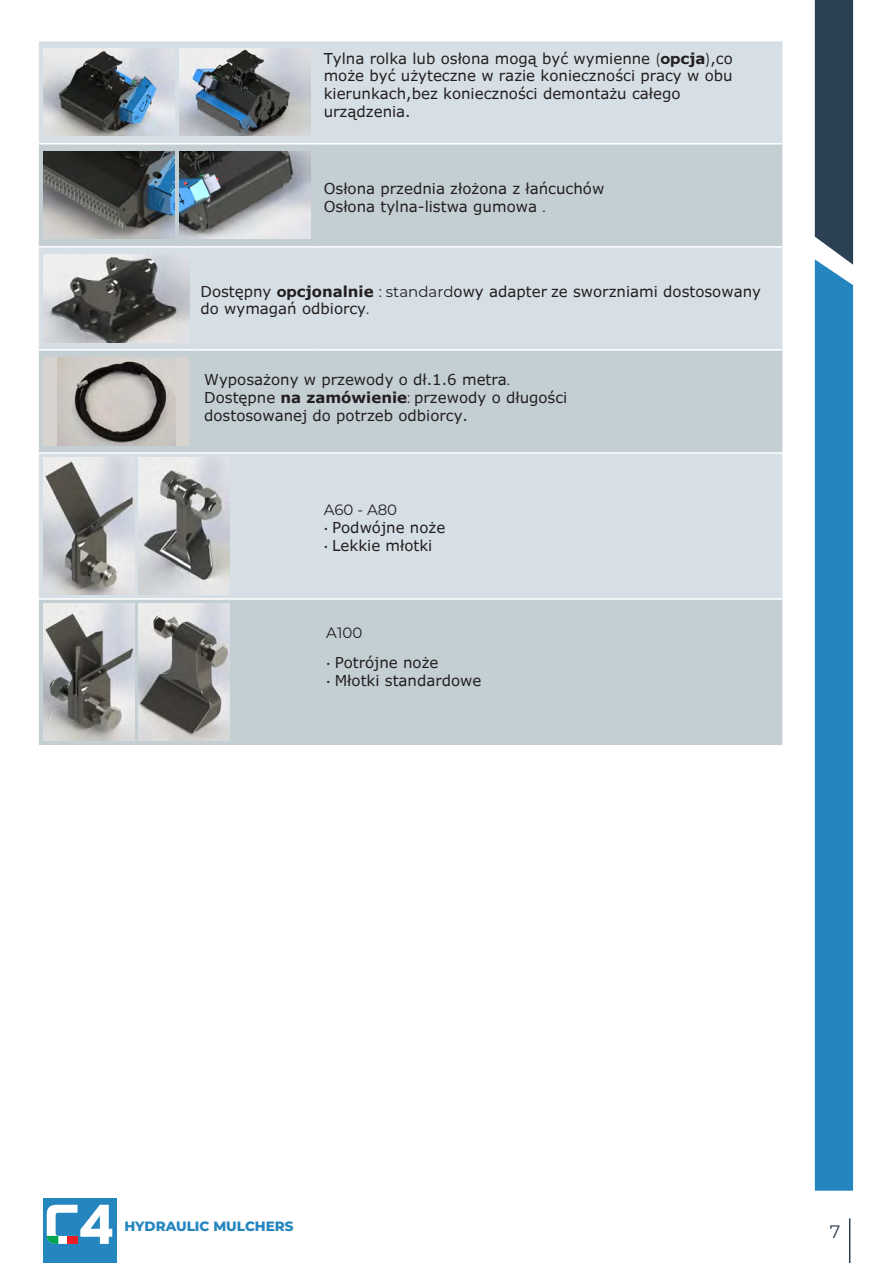
<style>
.page{position:relative;width:893px;height:1263px;background:#fff}
.page>*{position:absolute;margin:0;border:0;box-sizing:border-box;transform-origin:0 0}
.t1{font:18px "Montserrat";color:#2c4053}
.t2{font:15px/18px "Verdana Pro";color:#231f20}
.t3{font:15px "Montserrat";color:#231f20}
.t4{font:800 13.5px "Montserrat";color:#2586bf}
.s1{font-family:"Montserrat"}
.s2{font-family:"Montserrat";font-weight:700}
.s3{font-weight:700}
</style>
<div class="page">
<hr style="left:849px;top:1218px;width:1px;height:45px;background:#2c4053">
<div style="left:39px;top:41px;width:743px;height:102px;background:#d6dfe5"></div>
<div style="left:39px;top:145px;width:743px;height:600px;background:#c4cfd4"></div>
<svg style="left:39px;top:248px;width:743px;height:350px;background:#d0dadf"></svg>
<svg style="left:179px;top:144px;width:17px;height:1px"></svg>
<hr style="left:39px;top:246px;width:140px;height:2px;background:#fff">
<svg style="left:179px;top:246px;width:17px;height:2px"></svg>
<hr style="left:196px;top:246px;width:123px;height:2px;background:#fff">
<hr style="left:319px;top:246px;width:463px;height:2px;background:#fff">
<hr style="left:39px;top:349px;width:140px;height:2px;background:#fff">
<svg style="left:179px;top:349px;width:17px;height:2px"></svg>
<hr style="left:196px;top:349px;width:123px;height:2px;background:#fff">
<hr style="left:319px;top:349px;width:463px;height:2px;background:#fff">
<hr style="left:39px;top:452px;width:140px;height:2px;background:#fff">
<svg style="left:179px;top:452px;width:17px;height:2px"></svg>
<hr style="left:196px;top:452px;width:123px;height:2px;background:#fff">
<hr style="left:319px;top:452px;width:463px;height:2px;background:#fff">
<hr style="left:39px;top:598px;width:140px;height:2px;background:#fff">
<svg style="left:179px;top:598px;width:17px;height:2px"></svg>
<hr style="left:196px;top:598px;width:123px;height:2px;background:#fff">
<hr style="left:319px;top:598px;width:463px;height:2px;background:#fff">
<img style="left:44px;top:49px;width:131px;height:87px">
<img style="left:179px;top:49px;width:131px;height:87px">
<img style="left:44px;top:152px;width:131px;height:87px">
<img style="left:179px;top:152px;width:131px;height:87px">
<img style="left:44px;top:254px;width:145px;height:89px">
<div style="left:44px;top:357px;width:145px;height:89px;background:#d7d4cf"></div>
<img style="left:57px;top:357px;width:119px;height:89px">
<img style="left:44px;top:458px;width:91px;height:136px">
<img style="left:138px;top:458px;width:91px;height:136px">
<img style="left:44px;top:604px;width:91px;height:136px">
<img style="left:138px;top:604px;width:91px;height:136px">
<svg style="left:815px;top:0;width:38px;height:1191px;background:#2a79a9"></svg>
<div style="left:43px;top:1199px;width:74px;height:64px;background:#2586bf"></div>
<svg style="left:47px;top:1205px;width:65px;height:39px"></svg>
<p class="t2" style="left:324px;top:49px;width:411px">Tylna rolka lub osłona mogą być wymienne <span class="s1">(</span><span class="s2">op</span><span class="s3">cja</span><span class="s1">)</span>,co może być użyteczne w razie konieczności pracy w obu kierunkach,bez konieczności demontażu całego urządzenia.</p>
<p class="t2" style="left:324px;top:179px;width:282px">Osłona przednia złożona z łańcuchów<br>Osłona tylna-listwa gumowa <span class="s1">.</span></p>
<p class="t2" style="left:200px;top:283px;width:562px;line-height:17px">Dostępny <span class="s2">op</span><span class="s3">cjonalnie</span> <span class="s1">: standard</span>owy adapter ze sworzniami dostosowany do wymagań odbiorcy<span class="s1">.</span></p>
<p class="t2" style="left:204px;top:371px;width:365px">Wyposażony w przewody o dł.1.6 metra<span class="s1">.<br></span>Dostępne <span class="s3">na zamówienie</span><span class="s1">:</span> przewody o długości dostosowanej do potrzeb odbiorcy.</p>
<p class="t3" style="left:324px;top:500px;width:75px">A60 - A80</p>
<p class="t2" style="left:324px;top:519px;width:123px"><span class="s1">•</span> Podwójne noże</p>
<p class="t2" style="left:324px;top:537px;width:110px"><span class="s1">•</span> Lekkie młotki</p>
<p class="t3" style="left:326px;top:622px;width:38px">A100</p>
<p class="t2" style="left:326px;top:654px;width:114px"><span class="s1">•</span> Potrójne noże</p>
<p class="t2" style="left:326px;top:672px;width:157px"><span class="s1">•</span> Młotki standardowe</p>
<p class="t4" style="left:124px;top:1216px;width:171px">HYDRAULIC MULCHERS</p>
<p class="t1" style="left:830px;top:1219px;width:12px">7</p>
</div>
